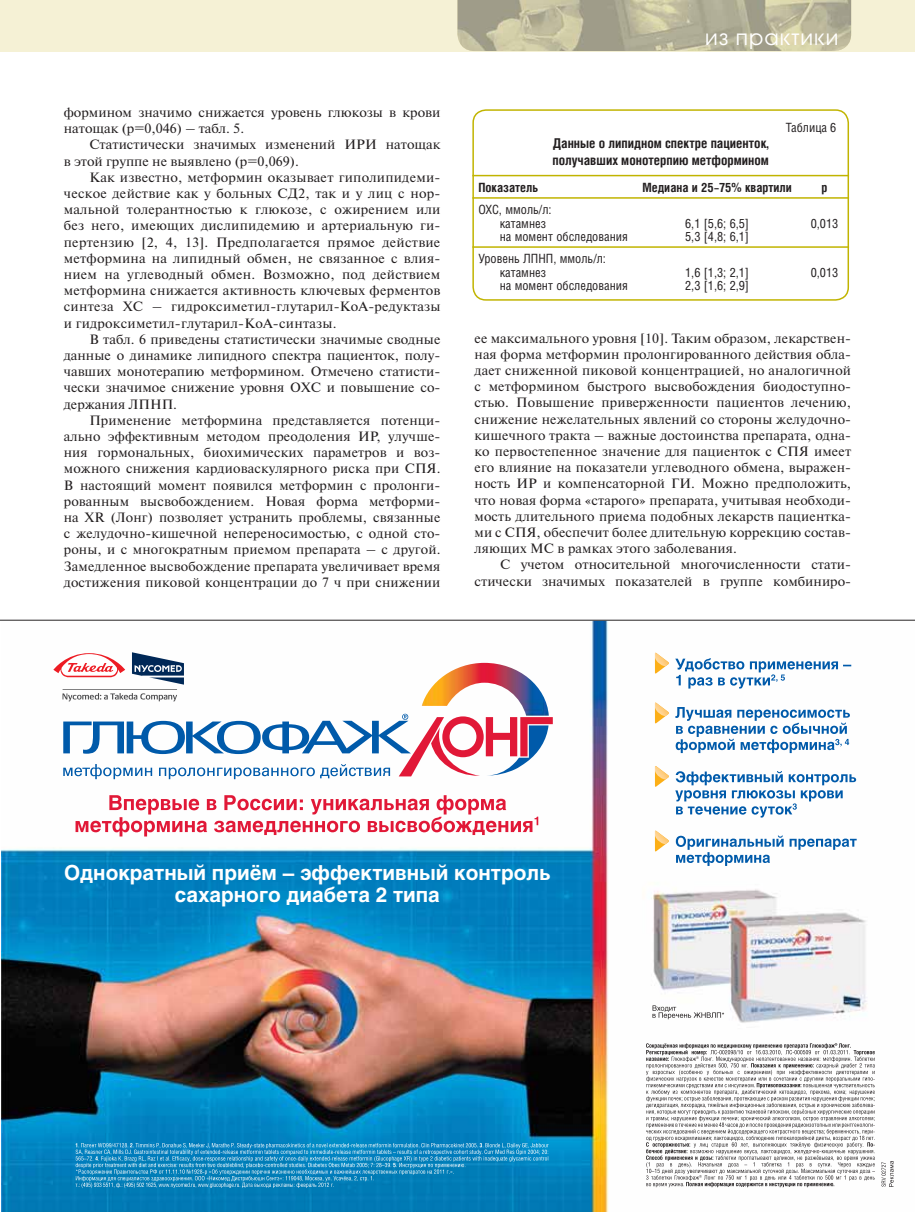
<style>
.page{position:relative;width:915px;height:1212px;background:#fff}
.page>*{position:absolute;margin:0;border:0;box-sizing:border-box;transform-origin:0 0}
.t1{font:21px "Avant Garde Gothic C";letter-spacing:.05em;color:#fff}
.t2{font:700 20.55px/22px "Helios C";color:#fff;text-align:center}
.t3{font:13.5px/16.2px "Newton C";color:#231f20;text-align:justify}
.t4{font:13.5px/16.2px "Newton C";color:#231f20;scale:1.04 1}
.t5{font:700 13.5px/16.2px "Helios Cond";color:#231f20}
.t6{font:12.75px/13.5px "Helios Cond";color:#231f20}
.t7{font:700 12.75px "Helios Cond";color:#231f20}
</style>
<div class="page">
<div style="left:0;top:0;width:914px;height:51px;background:#f5f1d5"></div>
<img style="left:457px;top:0;width:393px;height:51px">
<div style="left:472px;top:109px;width:376px;height:192px;border:2px solid #c1b400;border-radius:13px"></div>
<hr style="left:472px;top:175px;width:376px;height:1px;background:#c1b400">
<hr style="left:472px;top:197px;width:376px;height:2px;background:#c1b400">
<hr style="left:472px;top:246px;width:376px;height:2px;background:#c1b400">
<img style="left:1px;top:621px;width:893px;height:591px">
<hr style="left:0;top:620px;width:914px;height:1px;background:#262324">
<svg style="left:881px;top:1161px;width:12px;height:26px"></svg>
<p class="t4" style="left:64px;top:106px;width:363px">формином значимо снижается уровень глюкозы в крови натощак (р=0,046) – табл. 5.</p>
<p class="t4" style="left:64px;top:138px;width:363px;text-indent:26px">Статистически значимых изменений ИРИ натощак в этой группе не выявлено (р=0,069).</p>
<p class="t4" style="left:64px;top:170px;width:363px;text-align:justify;text-indent:26px">Как известно, метформин оказывает гиполипидеми&shy;ческое действие как у больных СД2, так и у лиц с нор&shy;мальной толерантностью к глюкозе, с ожирением или без него, имеющих дислипидемию и артериальную ги&shy;пертензию [2, 4, 13]. Предполагается прямое действие метформина на липидный обмен, не связанное с влия&shy;нием на углеводный обмен. Возможно, под действием метформина снижается активность ключевых ферментов синтеза ХС – гидроксиметил-глутарил-КоА-редуктазы и гидроксиметил-глутарил-КоА-синтазы.</p>
<p class="t4" style="left:64px;top:332px;width:363px;text-align:justify;text-indent:26px">В табл. 6 приведены статистически значимые сводные данные о динамике липидного спектра пациенток, полу&shy;чавших монотерапию метформином. Отмечено статисти&shy;чески значимое снижение уровня ОХС и повышение со&shy;держания ЛПНП.</p>
<p class="t3" style="left:64px;top:413px;width:378px;text-indent:26px">Применение метформина представляется потенци&shy;ально эффективным методом преодоления ИР, улучше&shy;ния гормональных, биохимических параметров и воз&shy;можного снижения кардиоваскулярного риска при СПЯ.<br>В настоящий момент появился метформин с пролонги&shy;рованным высвобождением. Новая форма метформи&shy;на XR (Лонг) позволяет устранить проблемы, связанные с желудочно-кишечной непереносимостью, с одной сто&shy;роны, и с многократным приемом препарата – с другой.<br>Замедленное высвобождение препарата увеличивает время достижения пиковой концентрации до 7 ч при снижении</p>
<h1 class="t1" style="left:704px;top:27px;width:135px">из практики</h1>
<p class="t5" style="left:552px;top:137px;width:218px">Данные о липидном спектре пациенток, получавших монотерпию метформином</p>
<p class="t6" style="left:785px;top:122px;width:52px">Таблица 6</p>
<p class="t7" style="left:478px;top:182px;width:61px">Показатель</p>
<p class="t7" style="left:642px;top:182px;width:151px">Медиана и 25–75% квартили</p>
<p class="t7" style="left:821px;top:182px;width:7px">р</p>
<p class="t6" style="left:499px;top:204px;width:130px;text-indent:-21px">ОХС, ммоль/л:<br>катамнез<br>на момент обследования</p>
<p class="t6" style="left:685px;top:218px;width:65px">6,1 [5,6; 6,5]<br>5,3 [4,8; 6,1]</p>
<p class="t6" style="left:810px;top:218px;width:29px">0,013</p>
<p class="t6" style="left:499px;top:253px;width:130px;text-indent:-21px">Уровень ЛПНП, ммоль/л: катамнез<br>на момент обследования</p>
<p class="t6" style="left:685px;top:267px;width:65px">1,6 [1,3; 2,1]<br>2,3 [1,6; 2,9]</p>
<p class="t6" style="left:810px;top:267px;width:29px">0,013</p>
<p class="t3" style="left:474px;top:331px;width:378px">ее максимального уровня [10]. Таким образом, лекарствен&shy;ная форма метформин пролонгированного действия обла&shy;дает сниженной пиковой концентрацией, но аналогичной с метформином быстрого высвобождения биодоступно&shy;стью. Повышение приверженности пациентов лечению, снижение нежелательных явлений со стороны желудочно&shy;кишечного тракта – важные достоинства препарата, одна&shy;ко первостепенное значение для пациенток с СПЯ имеет его влияние на показатели углеводного обмена, выражен&shy;ность ИР и компенсаторной ГИ. Можно предположить, что новая форма «старого» препарата, учитывая необходи&shy;мость длительного приема подобных лекарств пациентка&shy;ми с СПЯ, обеспечит более длительную коррекцию состав&shy;ляющих МС в рамках этого заболевания.</p>
<p class="t4" style="left:474px;top:558px;width:363px;text-align:right">С учетом относительной многочисленности стати&shy;стически значимых показателей в группе комбиниро-</p>
<h2 class="t2" style="left:64px;top:864px;width:488px">Однократный приём – эффективный контроль сахарного диабета 2 типа</h2>
</div>
